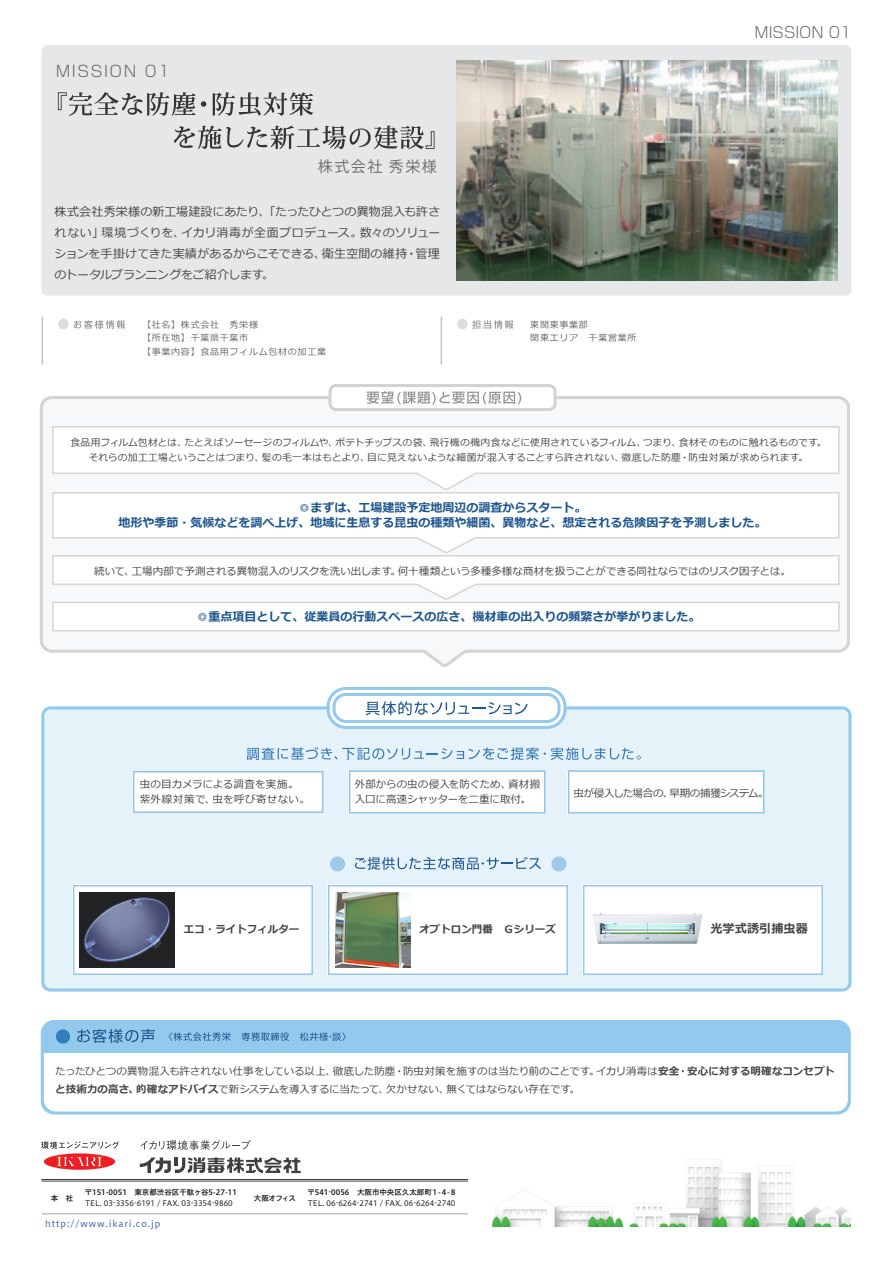
<style>
.page{position:relative;width:893px;height:1263px;background:#fff}
.page>*{position:absolute;margin:0;border:0;box-sizing:border-box;transform-origin:0 0}
.t1{font:300 15.45px "Shin Go Pro";letter-spacing:.1em;color:#67696b}
.t2{font:300 15px "Shin Go Pro";color:#67696b}
.t3{font:15px "Koz Go Pro";letter-spacing:.1em;color:#67696b}
.t4{font:700 12.15px "Meiryo";color:#464748}
.t5{font:700 12px/15px "Meiryo";color:#1f568e;text-align:center}
.t6{font:12px/21px "Meiryo";letter-spacing:-.01em;color:#464748;text-align:justify}
.t7{font:10.5px/18px "Meiryo";letter-spacing:-.005em;color:#464748}
.t8{font:10.5px/15px "Meiryo";letter-spacing:.02em;color:#464748}
.t9{font:700 10.5px "Meiryo";color:#464748}
.t10{font:10.5px "Meiryo";letter-spacing:-.035em;color:#464748}
.t11{font:9.75px/15px "Meiryo";letter-spacing:.015em;color:#464748;text-align:center}
.t12{font:9px/13.5px "Meiryo";letter-spacing:.08em;color:#67696b}
.t13{font:9px "Hiragino UD Sans Std N W4";letter-spacing:.1em;color:#406ab4}
.t14{font:7.5px "Hiragino UD Sans Std N W4";color:#231f20}
.t15{font:7.5px "Hiragino UD Sans Std N W6";color:#231f20}
.s1{font-weight:700}
</style>
<div class="page">
<img style="left:492px;top:1160px;width:359px;height:67px">
<svg style="left:140px;top:1140px;width:111px;height:10px"></svg>
<svg style="left:140px;top:1157px;width:161px;height:16px"></svg>
<svg style="left:44px;top:1153px;width:71px;height:17px"></svg>
<svg style="left:57px;top:1156px;width:45px;height:11px"></svg>
<svg style="left:41px;top:1141px;width:78px;height:8px"></svg>
<hr style="left:41px;top:1179px;width:427px;height:1px;background:#3e3e3f">
<hr style="left:41px;top:1181px;width:427px;height:1px;background:#3e3e3f">
<hr style="left:42px;top:1213px;width:426px;height:1px;background:#c2c3c5">
<div style="left:41px;top:45px;width:810px;height:251px;background:#e6e7e9;border-radius:6px"></div>
<img style="left:457px;top:60px;width:381px;height:221px">
<svg style="left:58px;top:92px;width:137px;height:24px"></svg>
<svg style="left:201px;top:101px;width:5px;height:6px"></svg>
<svg style="left:213px;top:92px;width:100px;height:24px"></svg>
<svg style="left:174px;top:126px;width:261px;height:23px"></svg>
<div style="left:42px;top:1021px;width:807px;height:92px;background:#92c9ed;border-radius:12px"></div>
<div style="left:41px;top:1020px;width:810px;height:94px;border:3px solid #92c9ed;border-radius:12px"></div>
<div style="left:44px;top:1053px;width:804px;height:58px;background:#fff"></div>
<div style="left:56px;top:1029px;width:14px;height:14px;background:#337fba;border-radius:50%"></div>
<svg style="left:77px;top:1029px;width:78px;height:14px"></svg>
<svg style="left:169px;top:1032px;width:62px;height:9px"></svg>
<svg style="left:242px;top:1032px;width:47px;height:9px"></svg>
<svg style="left:300px;top:1032px;width:46px;height:9px"></svg>
<hr style="left:42px;top:317px;width:1px;height:48px;background:#c2c3c5">
<svg style="left:74px;top:320px;width:51px;height:9px"></svg>
<div style="left:58px;top:319px;width:11px;height:10px;background:#dcdddf;border-radius:50%"></div>
<hr style="left:441px;top:317px;width:1px;height:48px;background:#c2c3c5">
<svg style="left:472px;top:320px;width:41px;height:9px"></svg>
<div style="left:457px;top:319px;width:11px;height:10px;background:#dcdddf;border-radius:50%"></div>
<div style="left:40px;top:396px;width:810px;height:257px;border:6px solid #d5d5d6;border-radius:9px"></div>
<div style="left:43px;top:399px;width:804px;height:251px;background:#f7f8f9;border-radius:9px"></div>
<svg style="left:390px;top:631px;width:106px;height:36px"></svg>
<div style="left:330px;top:386px;width:225px;height:24px;background:#fff;border-radius:6px"></div>
<div style="left:328px;top:384px;width:228px;height:27px;border:3px solid #d2d2d3;border-radius:6px"></div>
<svg style="left:367px;top:391px;width:154px;height:13px"></svg>
<svg style="left:52px;top:426px;width:788px;height:65px"></svg>
<svg style="left:52px;top:555px;width:788px;height:45px"></svg>
<div style="left:52px;top:603px;width:786px;height:28px;background:#fff"></div>
<div style="left:52px;top:601px;width:788px;height:30px;border:2px solid #d5d5d6"></div>
<svg style="left:52px;top:492px;width:788px;height:62px"></svg>
<div style="left:41px;top:706px;width:810px;height:285px;background:#e5f2fa;border-radius:9px"></div>
<div style="left:41px;top:706px;width:810px;height:285px;border:3px solid #92c9ed;border-radius:8px"></div>
<div style="left:330px;top:690px;width:234px;height:36px;background:#fff;border-radius:16px"></div>
<div style="left:333px;top:693px;width:228px;height:30px;border:3px solid #92c9ed;border-radius:12px"></div>
<div style="left:327px;top:687px;width:240px;height:42px;border:3px solid #92c9ed;border-radius:18px"></div>
<svg style="left:366px;top:701px;width:162px;height:14px"></svg>
<div style="left:133px;top:772px;width:189px;height:41px;background:#fff"></div>
<div style="left:133px;top:771px;width:190px;height:42px;border:2px solid #90c3e3"></div>
<div style="left:349px;top:772px;width:195px;height:42px;background:#fff"></div>
<div style="left:349px;top:770px;width:196px;height:44px;border:2px solid #90c3e3"></div>
<div style="left:568px;top:772px;width:195px;height:42px;background:#fff"></div>
<div style="left:568px;top:770px;width:196px;height:44px;border:2px solid #90c3e3"></div>
<svg style="left:247px;top:747px;width:394px;height:13px"></svg>
<svg style="left:355px;top:857px;width:186px;height:13px"></svg>
<div style="left:330px;top:856px;width:15px;height:15px;background:#9fc9e8;border-radius:50%"></div>
<div style="left:551px;top:856px;width:15px;height:15px;background:#9fc9e8;border-radius:50%"></div>
<div style="left:73px;top:885px;width:240px;height:90px;background:#fff"></div>
<div style="left:73px;top:885px;width:240px;height:90px;border:2px solid #92c9ed"></div>
<div style="left:328px;top:885px;width:240px;height:90px;background:#fff"></div>
<div style="left:328px;top:885px;width:240px;height:90px;border:2px solid #92c9ed"></div>
<div style="left:583px;top:885px;width:240px;height:90px;background:#fff"></div>
<div style="left:583px;top:885px;width:240px;height:90px;border:2px solid #92c9ed"></div>
<img style="left:79px;top:892px;width:96px;height:75px">
<img style="left:335px;top:892px;width:75px;height:75px">
<img style="left:593px;top:913px;width:109px;height:31px">
<h1 class="t1" style="left:56px;top:58px;width:115px">MISSION 01</h1>
<h2 class="t3" style="left:318px;top:157px;width:120px">株式会社 秀栄様</h2>
<p class="t6" style="left:55px;top:201px;width:387px">株式会社秀栄様の新工場建設にあたり、「たったひとつの異物混入も許されない」環境づくりを、イカリ消毒が全面プロデュース。数々のソリューションを手掛けてきた実績があるからこそできる、衛生空間の維持・管理のトータルプランニングをご紹介します。</p>
<p class="t12" style="left:142px;top:318px;width:185px">【社名】株式会社　秀栄様<br>【所在地】千葉県千葉市<br>【事業内容】食品用フィルム包材の加工業</p>
<p class="t12" style="left:530px;top:318px;width:108px">東関東事業部<br>関東エリア　千葉営業所</p>
<h2 class="t2" style="left:755px;top:19px;width:98px">MISSION 01</h2>
<p class="t11" style="left:70px;top:435px;width:758px">食品用フィルム包材とは、たとえばソーセージのフィルムや、ポテトチップスの袋、飛行機の機内食などに使用されているフィルム、つまり、食材そのものに触れるものです。それらの加工工場ということはつまり、髪の毛一本はもとより、目に見えないような細菌が混入することすら許されない、徹底した防塵・防虫対策が求められます。</p>
<p class="t5" style="left:118px;top:500px;width:649px">◎まずは、工場建設予定地周辺の調査からスタート。<br>地形や季節・気候などを調べ上げ、地域に生息する昆虫の種類や細菌、異物など、想定される危険因子を予測しました。</p>
<p class="t7" style="left:94px;top:562px;width:698px">続いて、工場内部で予測される異物混入のリスクを洗い出します。何十種類という多種多様な商材を扱うことができる同社ならではのリスク因子とは。</p>
<p class="t5" style="left:197px;top:609px;width:505px">◎重点項目として、従業員の行動スペースの広さ、機材車の出入りの頻繁さが挙がりました。</p>
<p class="t8" style="left:140px;top:776px;width:171px">虫の目カメラによる調査を実施。紫外線対策で、虫を呼び寄せない。</p>
<p class="t7" style="left:355px;top:776px;width:187px;line-height:15px">外部からの虫の侵入を防ぐため、資材搬入口に高速シャッターを二重に取付。</p>
<p class="t10" style="left:573px;top:787px;width:197px">虫が侵入した場合の、早期の捕獲システム。</p>
<p class="t9" style="left:184px;top:923px;width:117px">エコ・ライトフィルター</p>
<p class="t9" style="left:419px;top:923px;width:138px">オプトロン門番　Ｇシリーズ</p>
<p class="t4" style="left:710px;top:921px;width:99px">光学式誘引捕虫器</p>
<p class="t7" style="left:55px;top:1063px;width:781px">たったひとつの異物混入も許されない仕事をしている以上、徹底した防塵・防虫対策を施すのは当たり前のことです。イカリ消毒は<span class="s1">安全・安心に対する明確なコンセプトと技術力の高さ、的確なアドバイス</span>で新システムを導入するに当たって、欠かせない、無くてはならない存在です。</p>
<p class="t15" style="left:85px;top:1186px;width:154px">〒151-0051　東京都渋谷区千駄ヶ谷5-27-11</p>
<p class="t14" style="left:85px;top:1197px;width:149px">TEL. 03-3356-6191 / FAX. 03-3354-9860</p>
<p class="t15" style="left:51px;top:1192px;width:24px">本　社</p>
<p class="t15" style="left:254px;top:1192px;width:44px">大阪オフィス</p>
<p class="t13" style="left:45px;top:1216px;width:117px">http://www.ikari.co.jp</p>
<p class="t15" style="left:308px;top:1186px;width:151px">〒541-0056　大阪市中央区久太郎町１-４-８</p>
<p class="t14" style="left:308px;top:1197px;width:149px">TEL. 06-6264-2741 / FAX. 06-6264-2740</p>
</div>
